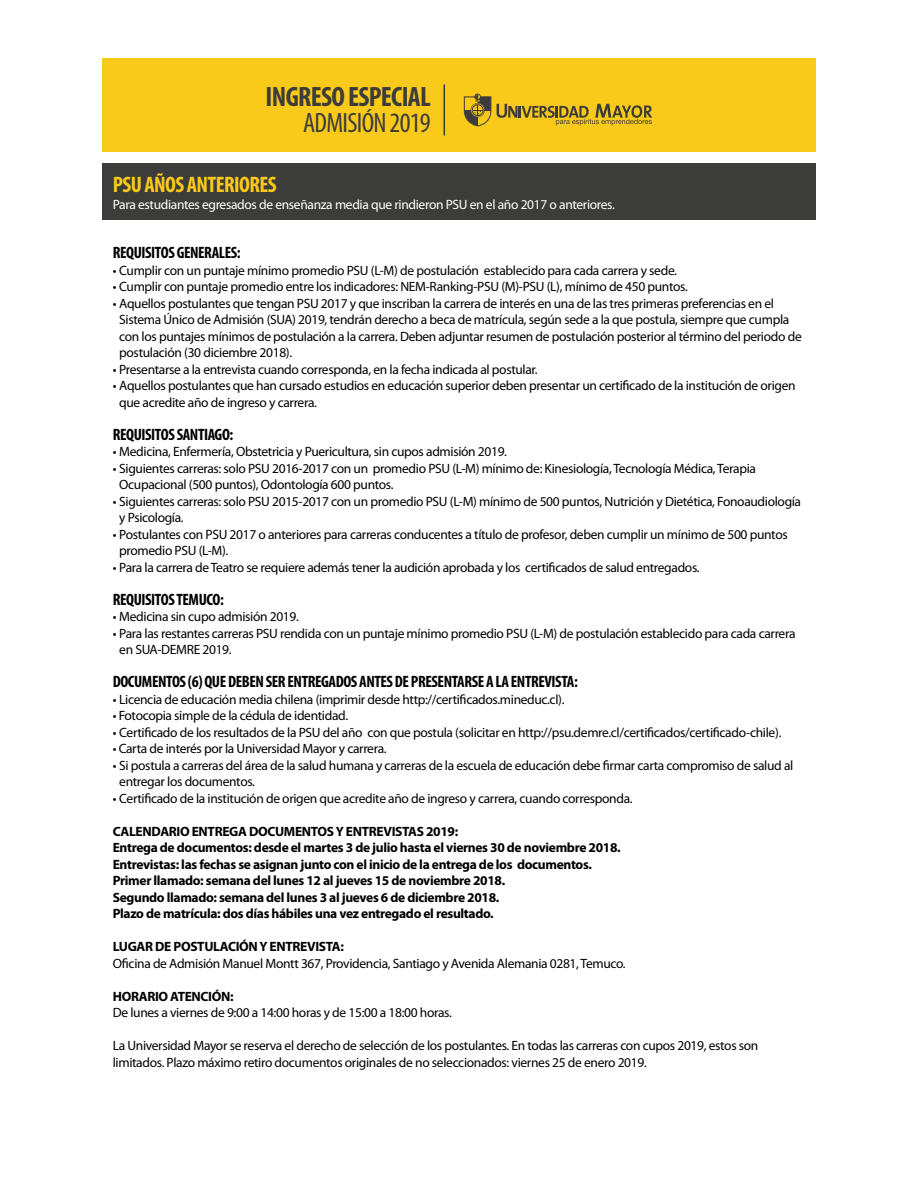
<style>
.page{position:relative;width:918px;height:1188px;background:#fff}
.page>*{position:absolute;margin:0;border:0;box-sizing:border-box;transform-origin:0 0}
.t1{font:700 condensed 28.05px "Myriad Pro";letter-spacing:-.025em;color:#3c3c3b}
.t2{font:condensed 28.05px "Myriad Pro";letter-spacing:-.025em;color:#3c3c3b}
.t3{font:700 condensed 22.5px "Myriad Pro";letter-spacing:-.025em;color:#faca1a}
.t4{font:700 condensed 16.5px "Myriad Pro";letter-spacing:-.025em;color:#000}
.t5{font:13.5px/16.5px "Myriad Pro";letter-spacing:-.025em;color:#000}
.t6{font:700 13.5px/16.5px "Myriad Pro";letter-spacing:-.025em;color:#000}
.t7{font:13.5px "Myriad Pro";letter-spacing:-.025em;color:#fff}
</style>
<div class="page">
<div style="left:102px;top:58px;width:714px;height:94px;background:#faca1a"></div>
<hr style="left:444px;top:85px;width:1px;height:51px;background:#3c3c3b">
<svg style="left:464px;top:94px;width:188px;height:32px"></svg>
<div style="left:102px;top:164px;width:714px;height:56px;background:#3c3c3b"></div>
<h1 class="t1" style="left:266px;top:79px;width:167px">INGRESO ESPECIAL</h1>
<h1 class="t2" style="left:303px;top:105px;width:129px">ADMISIÓN 2019</h1>
<h2 class="t3" style="left:113px;top:171px;width:165px">PSU AÑOS ANTERIORES</h2>
<p class="t7" style="left:113px;top:196px;width:504px">Para estudiantes egresados de enseñanza media que rindieron PSU en el año 2017 o anteriores.</p>
<p class="t4" style="left:113px;top:243px;width:129px">REQUISITOS GENERALES:</p>
<p class="t5" style="left:113px;top:262px;width:566px">• Cumplir con un puntaje mínimo promedio PSU (L-M) de postulación establecido para cada carrera y sede.</p>
<p class="t5" style="left:113px;top:278px;width:577px">• Cumplir con puntaje promedio entre los indicadores: NEM-Ranking-PSU (M)-PSU (L), mínimo de 450 puntos.</p>
<p class="t5" style="left:119px;top:295px;width:684px;text-indent:-6px">• Aquellos postulantes que tengan PSU 2017 y que inscriban la carrera de interés en una de las tres primeras preferencias en el Sistema Único de Admisión (SUA) 2019, tendrán derecho a beca de matrícula, según sede a la que postula, siempre que cumpla con los puntajes mínimos de postulación a la carrera. Deben adjuntar resumen de postulación posterior al término del periodo de postulación (30 diciembre 2018).</p>
<p class="t5" style="left:113px;top:361px;width:427px">• Presentarse a la entrevista cuando corresponda, en la fecha indicada al postular.</p>
<p class="t5" style="left:119px;top:377px;width:678px;text-indent:-6px">• Aquellos postulantes que han cursado estudios en educación superior deben presentar un certificado de la institución de origen que acredite año de ingreso y carrera.</p>
<p class="t4" style="left:113px;top:424px;width:122px">REQUISITOS SANTIAGO:</p>
<p class="t5" style="left:113px;top:443px;width:396px">• Medicina, Enfermería, Obstetricia y Puericultura, sin cupos admisión 2019.</p>
<p class="t5" style="left:119px;top:460px;width:638px;text-indent:-6px">• Siguientes carreras: solo PSU 2016-2017 con un promedio PSU (L-M) mínimo de: Kinesiología, Tecnología Médica, Terapia<br>Ocupacional (500 puntos), Odontología 600 puntos.</p>
<p class="t5" style="left:119px;top:493px;width:683px;text-indent:-6px">• Siguientes carreras: solo PSU 2015-2017 con un promedio PSU (L-M) mínimo de 500 puntos, Nutrición y Dietética, Fonoaudiología y Psicología.</p>
<p class="t5" style="left:119px;top:526px;width:670px;text-indent:-6px">• Postulantes con PSU 2017 o anteriores para carreras conducentes a título de profesor, deben cumplir un mínimo de 500 puntos promedio PSU (L-M).</p>
<p class="t5" style="left:113px;top:559px;width:588px">• Para la carrera de Teatro se requiere además tener la audición aprobada y los certificados de salud entregados.</p>
<p class="t4" style="left:113px;top:589px;width:113px">REQUISITOS TEMUCO:</p>
<p class="t5" style="left:113px;top:608px;width:188px">• Medicina sin cupo admisión 2019.</p>
<p class="t5" style="left:119px;top:625px;width:678px;text-indent:-6px">• Para las restantes carreras PSU rendida con un puntaje mínimo promedio PSU (L-M) de postulación establecido para cada carrera en SUA-DEMRE 2019.</p>
<p class="t4" style="left:113px;top:672px;width:467px">DOCUMENTOS (6) QUE DEBEN SER ENTREGADOS ANTES DE PRESENTARSE A LA ENTREVISTA:</p>
<p class="t5" style="left:113px;top:691px;width:453px">• Licencia de educación media chilena (imprimir desde http://certificados.mineduc.cl).</p>
<p class="t5" style="left:113px;top:707px;width:237px">• Fotocopia simple de la cédula de identidad.</p>
<p class="t5" style="left:113px;top:724px;width:670px">• Certificado de los resultados de la PSU del año con que postula (solicitar en http://psu.demre.cl/certificados/certificado-chile).</p>
<p class="t5" style="left:113px;top:740px;width:275px">• Carta de interés por la Universidad Mayor y carrera.</p>
<p class="t5" style="left:119px;top:757px;width:676px;text-indent:-6px">• Si postula a carreras del área de la salud humana y carreras de la escuela de educación debe firmar carta compromiso de salud al entregar los documentos.</p>
<p class="t5" style="left:113px;top:790px;width:521px">• Certificado de la institución de origen que acredite año de ingreso y carrera, cuando corresponda.</p>
<p class="t6" style="left:113px;top:823px;width:509px">CALENDARIO ENTREGA DOCUMENTOS Y ENTREVISTAS 2019:<br>Entrega de documentos: desde el martes 3 de julio hasta el viernes 30 de noviembre 2018.<br>Entrevistas: las fechas se asignan junto con el inicio de la entrega de los documentos.<br>Primer llamado: semana del lunes 12 al jueves 15 de noviembre 2018.<br>Segundo llamado: semana del lunes 3 al jueves 6 de diciembre 2018.<br>Plazo de matrícula: dos días hábiles una vez entregado el resultado.</p>
<p class="t6" style="left:113px;top:938px;width:233px">LUGAR DE POSTULACIÓN Y ENTREVISTA:</p>
<p class="t5" style="left:113px;top:955px;width:514px">Oficina de Admisión Manuel Montt 367, Providencia, Santiago y Avenida Alemania 0281, Temuco.</p>
<p class="t6" style="left:113px;top:988px;width:122px">HORARIO ATENCIÓN:</p>
<p class="t5" style="left:113px;top:1004px;width:341px">De lunes a viernes de 9:00 a 14:00 horas y de 15:00 a 18:00 horas.</p>
<p class="t5" style="left:113px;top:1037px;width:647px">La Universidad Mayor se reserva el derecho de selección de los postulantes. En todas las carreras con cupos 2019, estos son limitados. Plazo máximo retiro documentos originales de no seleccionados: viernes 25 de enero 2019.</p>
</div>
